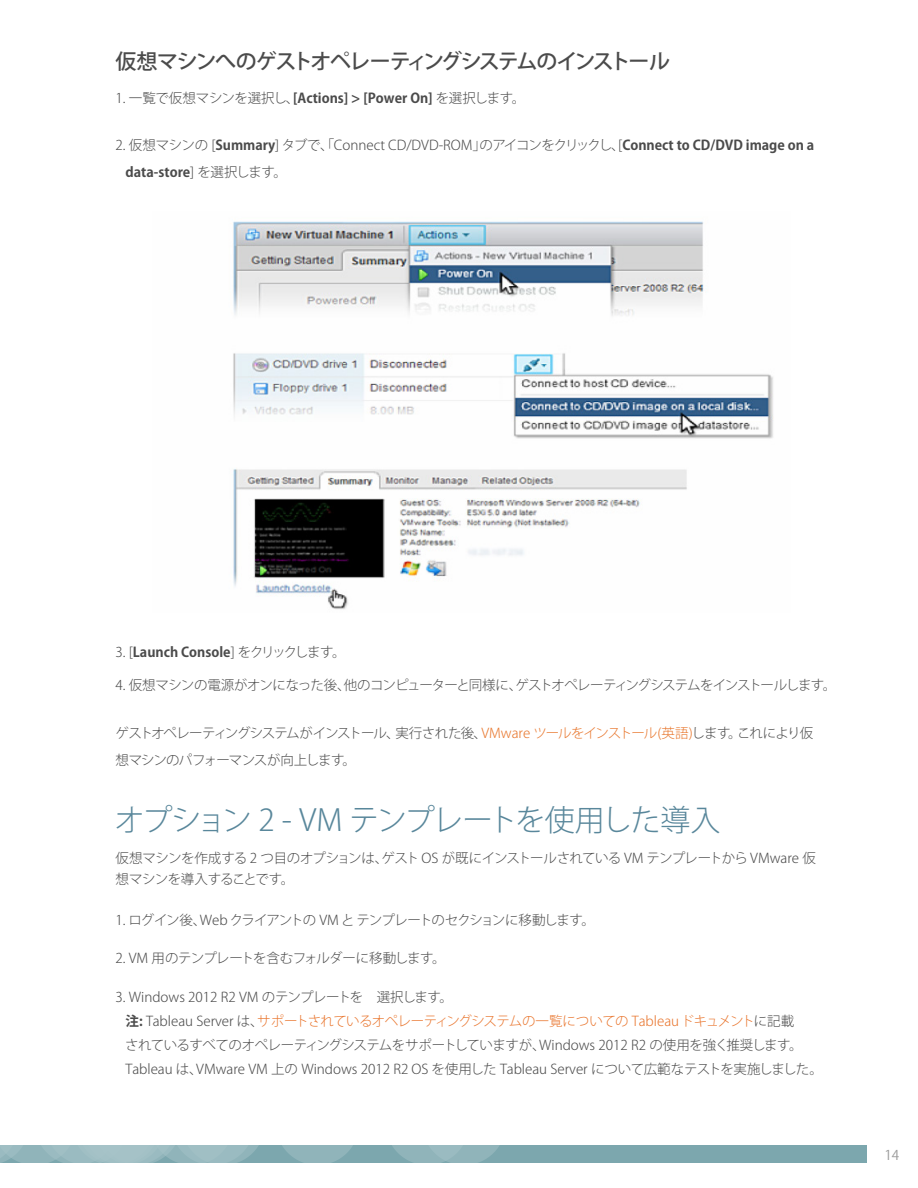
<style>
.page{position:relative;width:918px;height:1188px;background:#fff}
.page>*{position:absolute;margin:0;border:0;box-sizing:border-box;transform-origin:0 0}
.HEADLINE-section_hea{font:300 30px "Koz Go Pro";letter-spacing:-.07em;color:#59879b}
.BODYCOPY-subhead{font:500 21px "Koz Go Pro";letter-spacing:-.08em;color:#4b4b4b}
.BODYCOPY-standard{font:300 13.5px/27px "Koz Go Pro";letter-spacing:-.04em;color:#4b4b4b}
.BODYCOPY-standard-2{font:300 13.5px/24px "Koz Go Pro";letter-spacing:-.01em;color:#4b4b4b}
.BODYCOPY-standard-3{font:300 13.5px/27px "Koz Go Pro";letter-spacing:-.07em;color:#4b4b4b}
.BODYCOPY-standard-4{font:300 13.5px "Koz Go Pro";letter-spacing:-.06em;color:#4b4b4b}
.BODYCOPY-standard-5{font:300 13.5px "Koz Go Pro";letter-spacing:-.16em;color:#4b4b4b}
.t1{font:13.5px "Koz Go Pro";color:#9b9b9b}
.s1{font-weight:700}
.s2{color:#e8762c}
.s3{color:#e9752d}
</style>
<div class="page">
<div style="left:0;top:1145px;width:866px;height:18px;background:#7ca7ae"></div>
<svg style="left:282px;top:1145px;width:71px;height:18px"></svg>
<svg style="left:392px;top:1145px;width:107px;height:18px"></svg>
<svg style="left:0;top:1145px;width:259px;height:18px"></svg>
<img style="left:233px;top:221px;width:541px;height:388px">
<p class="BODYCOPY-subhead" style="left:116px;top:48px;width:556px">仮想マシンへのゲストオペレーティングシステムのインストール</p>
<p class="BODYCOPY-standard" style="left:116px;top:85px;width:411px">1. 一覧で仮想マシンを選択し、<span class="s1">[Actions] &gt; [Power On]</span> を選択します。</p>
<p class="BODYCOPY-standard" style="left:126px;top:132px;width:690px;text-indent:-10px">2. 仮想マシンの [<span class="s1">Summary</span>] タブで、「Connect CD/DVD-ROM」のアイコンをクリックし、[<span class="s1">Connect to CD/DVD image on a data-store</span>] を選択します。</p>
<p class="BODYCOPY-standard-5" style="left:116px;top:643px;width:232px">3. [<span class="s1">Launch Console</span>] をクリックします。</p>
<p class="BODYCOPY-standard-4" style="left:116px;top:677px;width:722px">4. 仮想マシンの電源がオンになった後、他のコンピューターと同様に、ゲストオペレーティングシステムをインストールします。</p>
<p class="BODYCOPY-standard-3" style="left:116px;top:719px;width:699px">ゲストオペレーティングシステムがインストール、実行された後、<span class="s2">VMware ツールをインストール(英語)</span>します。これにより仮想マシンのパフォーマンスが向上します。</p>
<p class="HEADLINE-section_hea" style="left:115px;top:800px;width:607px">オプション 2 - VM テンプレートを使用した導入</p>
<p class="BODYCOPY-standard" style="left:116px;top:848px;width:702px;line-height:21px">仮想マシンを作成する 2 つ目のオプションは、ゲスト OS が既にインストールされている VM テンプレートから VMware 仮想マシンを導入することです。</p>
<p class="BODYCOPY-standard-3" style="left:116px;top:907px;width:481px">1. ログイン後、Web クライアントの VM と テンプレートのセクションに移動します。</p>
<p class="BODYCOPY-standard" style="left:116px;top:945px;width:332px">2. VM 用のテンプレートを含むフォルダーに移動します。</p>
<p class="BODYCOPY-standard-2" style="left:125px;top:985px;width:699px;text-indent:-10px">3. Windows 2012 R2 VM のテンプレートを　選択します。<br><span class="s1">注:</span> Tableau Server は、<span class="s3">サポートされているオペレーティングシステムの一覧についての Tableau ドキュメント</span>に記載<br>されているすべてのオペレーティングシステムをサポートしていますが、Windows 2012 R2 の使用を強く推奨します。Tableau は、VMware VM 上の Windows 2012 R2 OS を使用した Tableau Server について広範なテストを実施しました。</p>
<p class="t1" style="left:885px;top:1146px;width:16px">14</p>
</div>
